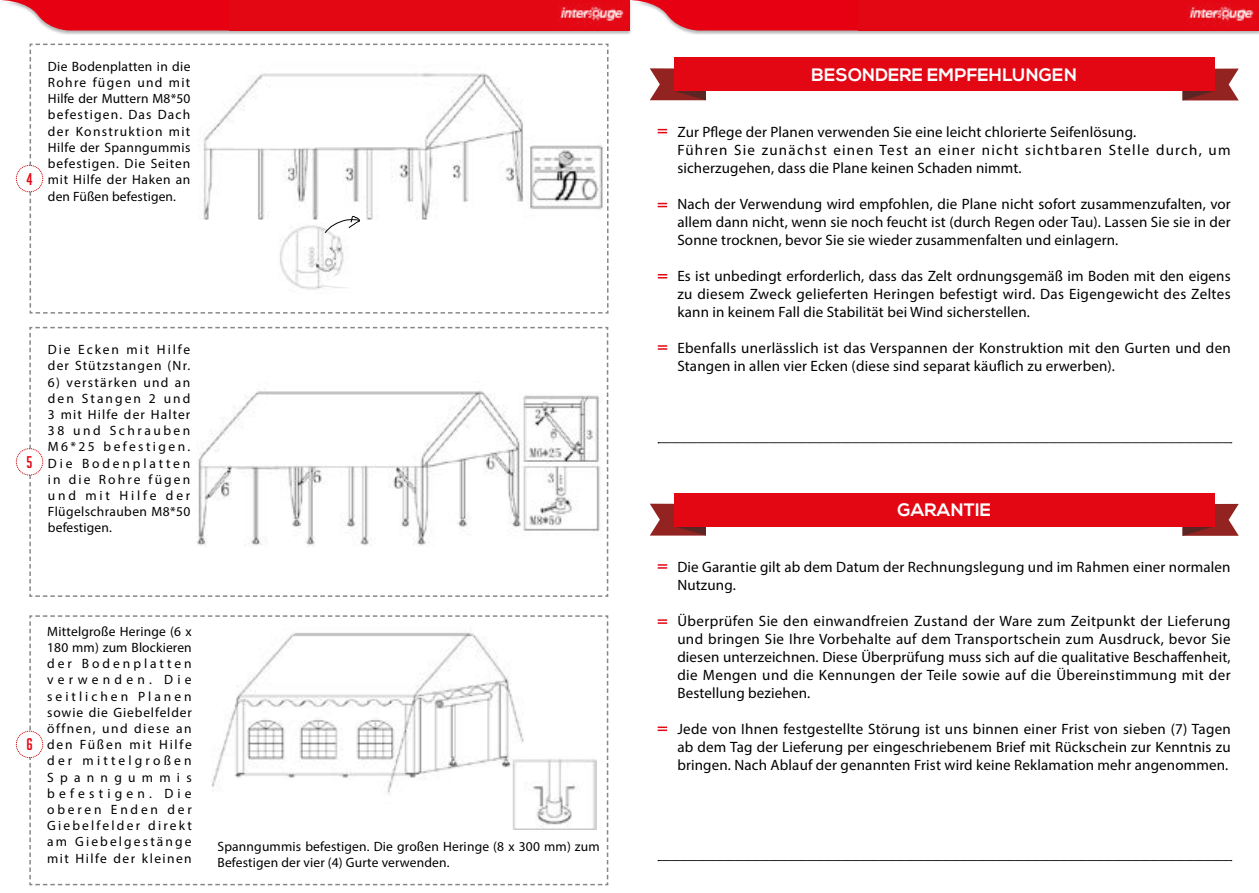
<style>
.page{position:relative;width:1259px;height:893px;background:#fff}
.page>*{position:absolute;margin:0;border:0;box-sizing:border-box;transform-origin:0 0}
.t1{font:700 18px "Nexa";letter-spacing:.01em;color:#fff}
.t2{font:16.5px "Big Noodle Titling";color:#e30613}
.t3{font:15px/18px "Myriad Pro";letter-spacing:.01em;color:#000;text-align:justify}
.t4{font:13.5px/16.2px "Myriad Pro";letter-spacing:.05em;color:#000;text-align:justify}
.t5{font:13.5px/16.2px "Myriad Pro";letter-spacing:.015em;color:#000}
.t6{font:13.5px/16.2px "Myriad Pro";letter-spacing:.085em;color:#000}
</style>
<div class="page">
<div style="left:0;top:0;width:632px;height:34px;background:#000;opacity:.3"></div>
<svg style="left:0;top:0;width:229px;height:31px;background:#e82a39"></svg>
<div style="left:229px;top:0;width:400px;height:31px;background:#e30613"></div>
<img style="left:559px;top:5px;width:65px;height:20px">
<svg style="left:16px;top:327px;width:592px;height:270px"></svg>
<svg style="left:16px;top:615px;width:592px;height:270px"></svg>
<svg style="left:16px;top:44px;width:592px;height:270px"></svg>
<img style="left:212px;top:624px;width:384px;height:206px">
<div style="left:627px;top:0;width:632px;height:34px;background:#000;opacity:.3"></div>
<svg style="left:629px;top:0;width:229px;height:31px;background:#e82938"></svg>
<div style="left:858px;top:0;width:401px;height:31px;background:#e30613"></div>
<img style="left:1188px;top:5px;width:66px;height:20px">
<svg style="left:1182px;top:69px;width:56px;height:31px"></svg>
<svg style="left:650px;top:68px;width:56px;height:32px"></svg>
<div style="left:674px;top:58px;width:540px;height:33px;background:#e30613"></div>
<svg style="left:658px;top:442px;width:573px;height:1px"></svg>
<svg style="left:657px;top:129px;width:10px;height:4px"></svg>
<svg style="left:657px;top:203px;width:10px;height:4px"></svg>
<svg style="left:658px;top:274px;width:9px;height:5px"></svg>
<svg style="left:658px;top:345px;width:9px;height:5px"></svg>
<svg style="left:1182px;top:504px;width:56px;height:32px"></svg>
<svg style="left:650px;top:504px;width:56px;height:32px"></svg>
<div style="left:674px;top:493px;width:540px;height:33px;background:#e30613"></div>
<svg style="left:658px;top:860px;width:573px;height:1px"></svg>
<svg style="left:657px;top:564px;width:10px;height:5px"></svg>
<svg style="left:657px;top:619px;width:10px;height:5px"></svg>
<svg style="left:657px;top:726px;width:10px;height:5px"></svg>
<p class="t2" style="left:27px;top:170px;width:8px">4</p>
<p class="t4" style="left:48px;top:58px;width:144px">Die Bodenplatten in die Rohre fügen und mit Hilfe der Muttern M8*50 befestigen. Das Dach der Konstruktion mit Hilfe der Spanngummis befestigen. Die Seiten mit Hilfe der Haken an den Füßen befestigen.</p>
<p class="t2" style="left:27px;top:453px;width:8px">5</p>
<p class="t6" style="left:48px;top:341px;width:144px">Die Ecken mit Hilfe der Stützstangen (Nr.</p>
<p class="t4" style="left:48px;top:374px;width:144px">6) verstärken und an den Stangen 2 und 3 mit Hilfe der Halter 38 und Schrauben M6*25 befestigen.<br>Die Bodenplatten in die Rohre fügen und mit Hilfe der Flügelschrauben M8*50 befestigen.</p>
<p class="t2" style="left:26px;top:736px;width:8px">6</p>
<p class="t4" style="left:47px;top:623px;width:146px">Mittelgroße Heringe (6 x 180 mm) zum Blockieren der Bodenplatten verwenden. Die seitlichen Planen sowie die Giebelfelder öffnen, und diese an den Füßen mit Hilfe der mittelgroßen Spanngummis befestigen. Die oberen Enden der Giebelfelder direkt am Giebelgestänge mit Hilfe der kleinen</p>
<p class="t5" style="left:217px;top:838px;width:384px">Spanngummis befestigen. Die großen Heringe (8 x 300 mm) zum<br>Befestigen der vier (4) Gurte verwenden.</p>
<p class="t1" style="left:811px;top:64px;width:267px">BESONDERE EMPFEHLUNGEN</p>
<p class="t3" style="left:677px;top:123px;width:555px;text-align:left">Zur Pflege der Planen verwenden Sie eine leicht chlorierte Seifenlösung.<br>Führen Sie zunächst einen Test an einer nicht sichtbaren Stelle durch, um sicherzugehen, dass die Plane keinen Schaden nimmt.</p>
<p class="t3" style="left:677px;top:195px;width:555px">Nach der Verwendung wird empfohlen, die Plane nicht sofort zusammenzufalten, vor allem dann nicht, wenn sie noch feucht ist (durch Regen oder Tau). Lassen Sie sie in der Sonne trocknen, bevor Sie sie wieder zusammenfalten und einlagern.</p>
<p class="t3" style="left:677px;top:267px;width:555px">Es ist unbedingt erforderlich, dass das Zelt ordnungsgemäß im Boden mit den eigens zu diesem Zweck gelieferten Heringen befestigt wird. Das Eigengewicht des Zeltes kann in keinem Fall die Stabilität bei Wind sicherstellen.</p>
<p class="t3" style="left:677px;top:339px;width:555px">Ebenfalls unerlässlich ist das Verspannen der Konstruktion mit den Gurten und den<br>Stangen in allen vier Ecken (diese sind separat käuflich zu erwerben).</p>
<p class="t1" style="left:897px;top:500px;width:95px">GARANTIE</p>
<p class="t3" style="left:677px;top:558px;width:555px">Die Garantie gilt ab dem Datum der Rechnungslegung und im Rahmen einer normalen<br>Nutzung.</p>
<p class="t3" style="left:677px;top:612px;width:555px">Überprüfen Sie den einwandfreien Zustand der Ware zum Zeitpunkt der Lieferung und bringen Sie Ihre Vorbehalte auf dem Transportschein zum Ausdruck, bevor Sie diesen unterzeichnen. Diese Überprüfung muss sich auf die qualitative Beschaffenheit, die Mengen und die Kennungen der Teile sowie auf die Übereinstimmung mit der Bestellung beziehen.</p>
<p class="t3" style="left:677px;top:720px;width:555px">Jede von Ihnen festgestellte Störung ist uns binnen einer Frist von sieben (7) Tagen ab dem Tag der Lieferung per eingeschriebenem Brief mit Rückschein zur Kenntnis zu bringen. Nach Ablauf der genannten Frist wird keine Reklamation mehr angenommen.</p>
</div>
